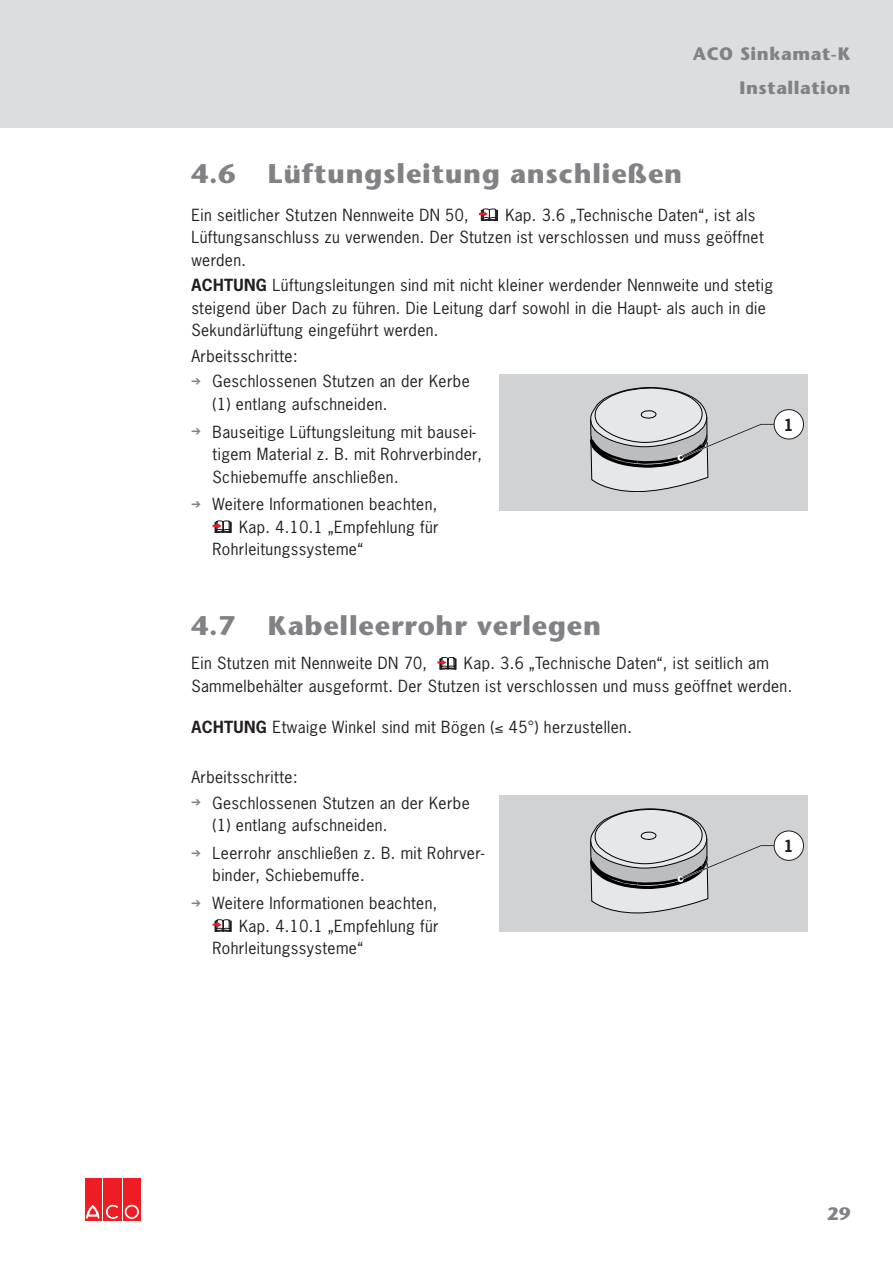
<style>
.page{position:relative;width:893px;height:1263px;background:#fff}
.page>*{position:absolute;margin:0;border:0;box-sizing:border-box;transform-origin:0 0}
.t1{font:700 27px "Stone Sans";letter-spacing:.03em;color:#808285}
.t2{font:700 18px "Stone Sans";letter-spacing:.03em;color:#808285}
.t3{font:15.75px/22.5px "News Gothic";letter-spacing:.025em;color:#231f20}
.t4{font:700 15.75px "News Gothic";color:#231f20}
.s1{font-weight:700}
.s2{color:#808285}
</style>
<div class="page">
<div style="left:0;top:0;width:893px;height:128px;background:#dcdddf"></div>
<div style="left:85px;top:1178px;width:17px;height:42px;background:#ee1d23"></div>
<div style="left:103px;top:1178px;width:18px;height:42px;background:#ee1d23"></div>
<svg style="left:86px;top:1204px;width:32px;height:15px"></svg>
<div style="left:123px;top:1178px;width:17px;height:42px;background:#ee1d23"></div>
<svg style="left:124px;top:1204px;width:15px;height:15px"></svg>
<div style="left:124px;top:1204px;width:16px;height:15px;border:1px solid #ee1d23;border-radius:50%"></div>
<div style="left:127px;top:1207px;width:10px;height:10px;background:#ee1d23;border-radius:50%"></div>
<div style="left:127px;top:1207px;width:10px;height:10px;border:1px solid #ee1d23;border-radius:50%"></div>
<svg style="left:479px;top:209px;width:19px;height:12px"></svg>
<svg style="left:213px;top:521px;width:18px;height:12px"></svg>
<div style="left:500px;top:374px;width:308px;height:137px;background:#d1d2d4"></div>
<svg style="left:590px;top:387px;width:185px;height:105px"></svg>
<div style="left:774px;top:410px;width:29px;height:29px;background:#fff;border-radius:50%"></div>
<div style="left:774px;top:409px;width:30px;height:30px;border:1px solid #231f20;border-radius:50%"></div>
<svg style="left:437px;top:657px;width:19px;height:12px"></svg>
<svg style="left:213px;top:919px;width:18px;height:13px"></svg>
<div style="left:500px;top:796px;width:308px;height:136px;background:#d1d2d4"></div>
<svg style="left:590px;top:809px;width:185px;height:104px"></svg>
<div style="left:774px;top:831px;width:29px;height:29px;background:#fff;border-radius:50%"></div>
<div style="left:774px;top:831px;width:30px;height:29px;border:1px solid #231f20;border-radius:50%"></div>
<p class="t2" style="left:693px;top:43px;width:159px">ACO Sinkamat-K</p>
<p class="t2" style="left:740px;top:76px;width:112px">Installation</p>
<h1 class="t1" style="left:191px;top:157px;width:492px">4.6 Lüftungsleitung anschließen</h1>
<p class="t3" style="left:191px;top:204px;width:279px">Ein seitlicher Stutzen Nennweite DN 50,</p>
<p class="t3" style="left:191px;top:204px;width:574px;text-indent:314px">Kap. 3.6 „Technische Daten“, ist als<br>Lüftungsanschluss zu verwenden. Der Stutzen ist verschlossen und muss geöffnet werden.</p>
<p class="t3" style="left:191px;top:274px;width:583px"><span class="s1">ACHTUNG</span> Lüftungsleitungen sind mit nicht kleiner werdender Nennweite und stetig steigend über Dach zu führen. Die Leitung darf sowohl in die Haupt- als auch in die<br>Sekundärlüftung eingeführt werden.</p>
<p class="t3" style="left:191px;top:344px;width:108px">Arbeitsschritte:</p>
<p class="t3" style="left:213px;top:370px;width:259px;text-indent:-21px"><span class="s2">➔</span> Geschlossenen Stutzen an der Kerbe (1) entlang aufschneiden.</p>
<p class="t3" style="left:213px;top:420px;width:271px;text-indent:-21px"><span class="s2">➔</span> Bauseitige Lüftungsleitung mit bausei&shy;tigem Material z. B. mit Rohrverbinder,<br>Schiebemuffe anschließen.</p>
<p class="t3" style="left:191px;top:493px;width:248px"><span class="s2">➔</span> Weitere Informationen beachten,</p>
<p class="t3" style="left:239px;top:515px;width:201px">Kap. 4.10.1 „Empfehlung für</p>
<p class="t3" style="left:213px;top:538px;width:152px">Rohrleitungssysteme“</p>
<p class="t4" style="left:784px;top:414px;width:11px">1</p>
<h1 class="t1" style="left:191px;top:609px;width:411px">4.7 Kabelleerrohr verlegen</h1>
<p class="t3" style="left:191px;top:652px;width:237px">Ein Stutzen mit Nennweite DN 70,</p>
<p class="t3" style="left:191px;top:652px;width:602px;text-indent:273px">Kap. 3.6 „Technische Daten“, ist seitlich am<br>Sammelbehälter ausgeformt. Der Stutzen ist verschlossen und muss geöffnet werden.</p>
<p class="t3" style="left:191px;top:716px;width:442px"><span class="s1">ACHTUNG</span> Etwaige Winkel sind mit Bögen (≤ 45°) herzustellen.</p>
<p class="t3" style="left:191px;top:766px;width:108px">Arbeitsschritte:</p>
<p class="t3" style="left:213px;top:791px;width:259px;text-indent:-21px"><span class="s2">➔</span> Geschlossenen Stutzen an der Kerbe (1) entlang aufschneiden.</p>
<p class="t3" style="left:213px;top:841px;width:273px;text-indent:-21px"><span class="s2">➔</span> Leerrohr anschließen z. B. mit Rohrver&shy;binder, Schiebemuffe.</p>
<p class="t3" style="left:191px;top:892px;width:248px"><span class="s2">➔</span> Weitere Informationen beachten,</p>
<p class="t3" style="left:239px;top:914px;width:201px">Kap. 4.10.1 „Empfehlung für</p>
<p class="t3" style="left:213px;top:937px;width:152px">Rohrleitungssysteme“</p>
<p class="t4" style="left:784px;top:836px;width:11px">1</p>
<p class="t2" style="left:827px;top:1203px;width:25px">29</p>
</div>
